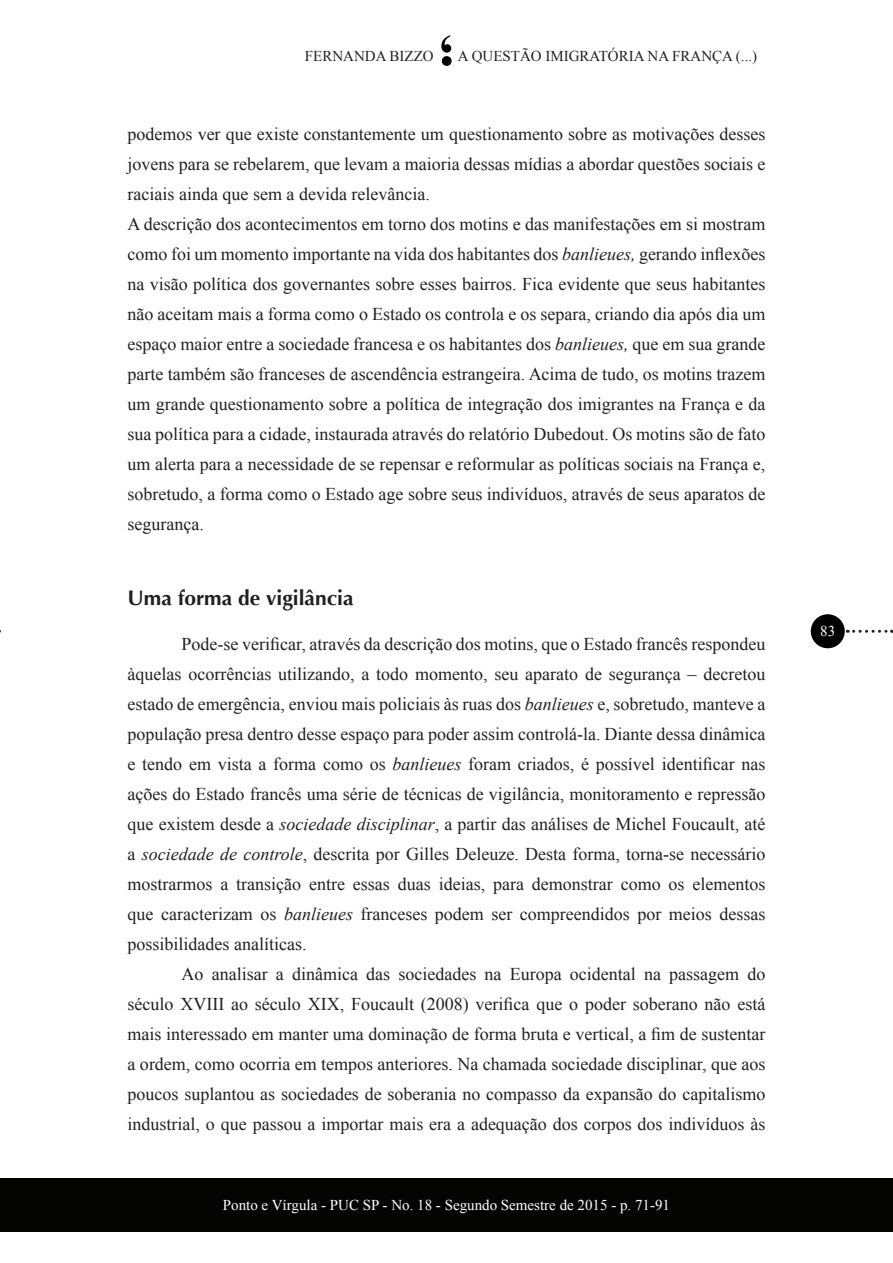
<style>
.page{position:relative;width:893px;height:1263px;background:#fff}
.page>*{position:absolute;margin:0;border:0;box-sizing:border-box;transform-origin:0 0}
.t1{font:700 21px "Optima";color:#231f20}
.t2{font:18px/30px "Times New Roman";color:#231f20;text-align:justify}
.t3{font:15px "Times New Roman";color:#fff}
.t4{font:15px "Times New Roman";color:#231f20}
.s1{font-style:italic}
</style>
<div class="page">
<svg style="left:441px;top:35px;width:11px;height:31px"></svg>
<div style="left:0;top:1178px;width:893px;height:54px;background:#040503"></div>
<div style="left:811px;top:614px;width:34px;height:34px;background:#000;border-radius:50%"></div>
<svg style="left:854px;top:630px;width:38px;height:3px"></svg>
<p class="t4" style="left:305px;top:46px;width:130px">FERNANDA BIZZO</p>
<p class="t4" style="left:458px;top:46px;width:301px">A QUESTÃO IMIGRATÓRIA NA FRANÇA (...)</p>
<p class="t2" style="left:128px;top:119px;width:639px;text-align:left">podemos ver que existe constantemente um questionamento sobre as motivações desses jovens para se rebelarem, que levam a maioria dessas mídias a abordar questões sociais e raciais ainda que sem a devida relevância.<br>A descrição dos acontecimentos em torno dos motins e das manifestações em si mostram como foi um momento importante na vida dos habitantes dos <span class="s1">banlieues,</span> gerando inflexões na visão política dos governantes sobre esses bairros. Fica evidente que seus habitantes não aceitam mais a forma como o Estado os controla e os separa, criando dia após dia um espaço maior entre a sociedade francesa e os habitantes dos <span class="s1">banlieues,</span> que em sua grande parte também são franceses de ascendência estrangeira. Acima de tudo, os motins trazem um grande questionamento sobre a política de integração dos imigrantes na França e da sua política para a cidade, instaurada através do relatório Dubedout. Os motins são de fato um alerta para a necessidade de se repensar e reformular as políticas sociais na França e, sobretudo, a forma como o Estado age sobre seus indivíduos, através de seus aparatos de segurança.</p>
<p class="t1" style="left:128px;top:586px;width:228px">Uma forma de vigilância</p>
<p class="t2" style="left:128px;top:629px;width:639px;text-indent:54px">Pode-se verificar, através da descrição dos motins, que o Estado francês respondeu àquelas ocorrências utilizando, a todo momento, seu aparato de segurança – decretou estado de emergência, enviou mais policiais às ruas dos <span class="s1">banlieues</span> e, sobretudo, manteve a população presa dentro desse espaço para poder assim controlá-la. Diante dessa dinâmica e tendo em vista a forma como os <span class="s1">banlieues</span> foram criados, é possível identificar nas ações do Estado francês uma série de técnicas de vigilância, monitoramento e repressão que existem desde a <span class="s1">sociedade disciplinar</span>, a partir das análises de Michel Foucault, até a <span class="s1">sociedade de controle</span>, descrita por Gilles Deleuze. Desta forma, torna-se necessário mostrarmos a transição entre essas duas ideias, para demonstrar como os elementos que caracterizam os <span class="s1">banlieues</span> franceses podem ser compreendidos por meios dessas possibilidades analíticas.</p>
<p class="t2" style="left:128px;top:959px;width:639px;text-indent:54px">Ao analisar a dinâmica das sociedades na Europa ocidental na passagem do século XVIII ao século XIX, Foucault (2008) verifica que o poder soberano não está mais interessado em manter uma dominação de forma bruta e vertical, a fim de sustentar a ordem, como ocorria em tempos anteriores. Na chamada sociedade disciplinar, que aos poucos suplantou as sociedades de soberania no compasso da expansão do capitalismo industrial, o que passou a importar mais era a adequação dos corpos dos indivíduos às</p>
<p class="t3" style="left:223px;top:1195px;width:449px">Ponto e Vírgula - PUC SP - No. 18 - Segundo Semestre de 2015 - p. 71-91</p>
<p class="t3" style="left:820px;top:621px;width:16px">83</p>
</div>
